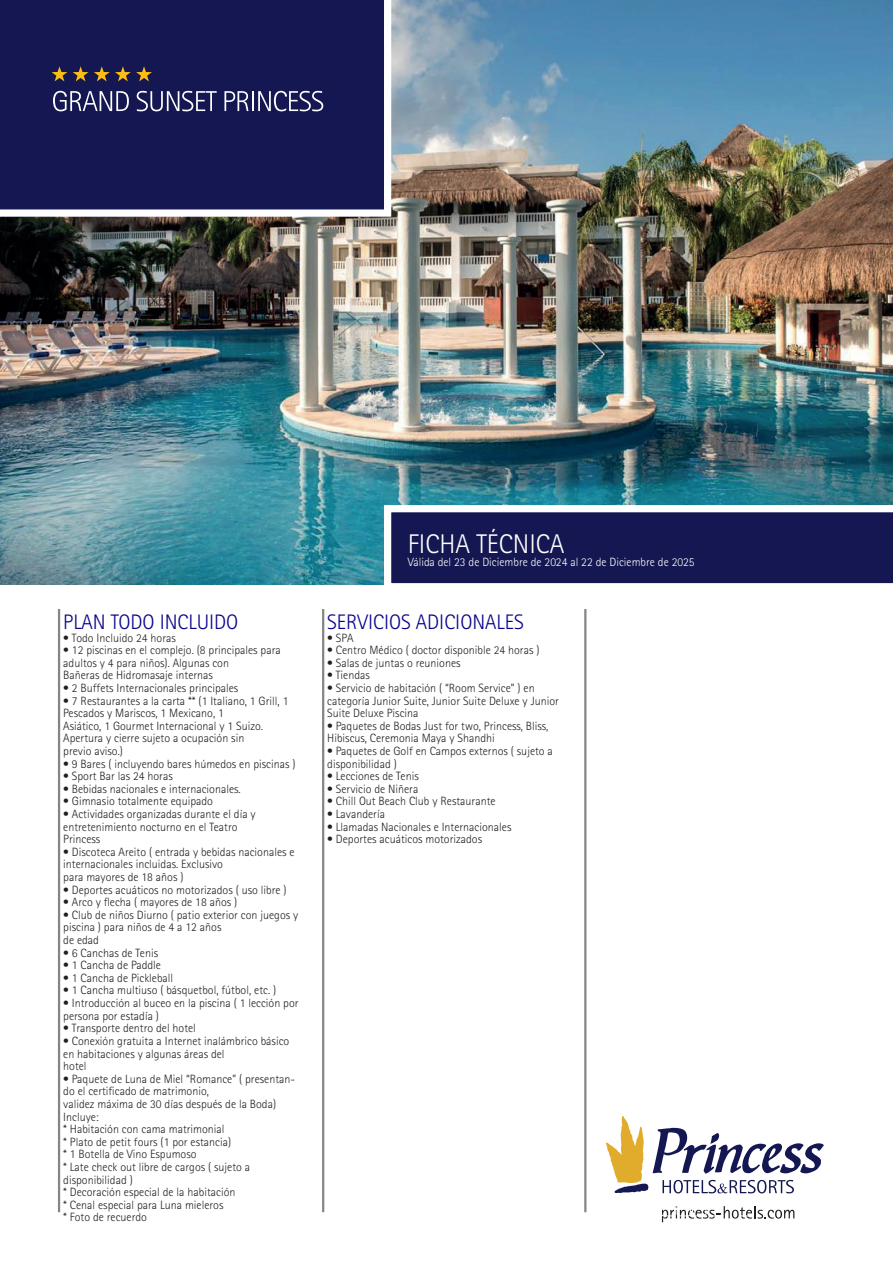
<style>
.page{position:relative;width:893px;height:1262px;background:#fff}
.page>*{position:absolute;margin:0;border:0;box-sizing:border-box;transform-origin:0 0}
.t1{font:300 27px "Rotis Sans Serif Std";color:#fff}
.t2{font:300 21px "Rotis Sans Serif Std";color:#09008b}
.t3{font:300 12px/12.6px "Rotis Sans Serif Std";color:#231f20}
.t4{font:300 12px "Rotis Sans Serif Std";color:#fff}
</style>
<div class="page">
<img style="left:0;top:0;width:892px;height:584px">
<div style="left:0;top:0;width:391px;height:217px;background:#141751"></div>
<svg style="left:384px;top:505px;width:508px;height:79px;background:#2f3265"></svg>
<hr style="left:58px;top:609px;width:2px;height:603px;background:#838685">
<hr style="left:322px;top:609px;width:2px;height:603px;background:#838685">
<hr style="left:584px;top:609px;width:2px;height:603px;background:#838685">
<svg style="left:605px;top:1115px;width:218px;height:78px"></svg>
<svg style="left:662px;top:1206px;width:132px;height:16px"></svg>
<div style="left:692px;top:1202px;width:14px;height:14px;border:1px solid #fff;border-radius:2px"></div>
<div style="left:677px;top:1202px;width:13px;height:14px;border:1px solid #fff;border-radius:2px"></div>
<div style="left:661px;top:1202px;width:14px;height:14px;border:1px solid #fff;border-radius:2px"></div>
<div style="left:708px;top:1202px;width:13px;height:14px;border:1px solid #fff;border-radius:2px"></div>
<div style="left:739px;top:1202px;width:13px;height:14px;border:1px solid #fff;border-radius:2px"></div>
<svg style="left:52px;top:66px;width:15px;height:15px"></svg>
<svg style="left:73px;top:66px;width:15px;height:15px"></svg>
<svg style="left:94px;top:66px;width:58px;height:15px"></svg>
<svg style="left:53px;top:91px;width:76px;height:20px"></svg>
<svg style="left:137px;top:91px;width:80px;height:20px;background:#52547f"></svg>
<svg style="left:224px;top:91px;width:24px;height:20px"></svg>
<hr style="left:252px;top:91px;width:2px;height:20px;background:#fff">
<svg style="left:258px;top:91px;width:65px;height:20px"></svg>
<h2 class="t2" style="left:63px;top:610px;width:177px">PLAN TODO INCLUIDO</h2>
<p class="t3" style="left:63px;top:631px;width:114px">• Todo Incluido 24 horas</p>
<p class="t3" style="left:63px;top:644px;width:219px">• 12 piscinas en el complejo. (8 principales para adultos y 4 para niños). Algunas con<br>Bañeras de Hidromasaje internas</p>
<p class="t3" style="left:63px;top:681px;width:177px">• 2 Buffets Internacionales principales</p>
<p class="t3" style="left:63px;top:694px;width:227px">• 7 Restaurantes a la carta ** (1 Italiano, 1 Grill, 1<br>Pescados y Mariscos, 1 Mexicano, 1<br>Asiático, 1 Gourmet Internacional y 1 Suizo.<br>Apertura y cierre sujeto a ocupación sin<br>previo aviso.)</p>
<p class="t3" style="left:63px;top:757px;width:234px">• 9 Bares ( incluyendo bares húmedos en piscinas )</p>
<p class="t3" style="left:63px;top:770px;width:111px">• Sport Bar las 24 horas</p>
<p class="t3" style="left:63px;top:782px;width:179px">• Bebidas nacionales e internacionales.</p>
<p class="t3" style="left:63px;top:795px;width:151px">• Gimnasio totalmente equipado</p>
<p class="t3" style="left:63px;top:807px;width:194px">• Actividades organizadas durante el día y entretenimiento nocturno en el Teatro<br>Princess</p>
<p class="t3" style="left:63px;top:845px;width:233px">• Discoteca Areito ( entrada y bebidas nacionales e internacionales incluidas. Exclusivo<br>para mayores de 18 años )</p>
<p class="t3" style="left:63px;top:883px;width:225px">• Deportes acuáticos no motorizados ( uso libre )</p>
<p class="t3" style="left:63px;top:896px;width:175px">• Arco y flecha ( mayores de 18 años )</p>
<p class="t3" style="left:63px;top:908px;width:236px">• Club de niños Diurno ( patio exterior con juegos y piscina ) para niños de 4 a 12 años<br>de edad</p>
<p class="t3" style="left:63px;top:946px;width:96px">• 6 Canchas de Tenis</p>
<p class="t3" style="left:63px;top:959px;width:99px">• 1 Cancha de Paddle</p>
<p class="t3" style="left:63px;top:971px;width:111px">• 1 Cancha de Pickleball</p>
<p class="t3" style="left:63px;top:984px;width:214px">• 1 Cancha multiuso ( básquetbol, fútbol, etc. )</p>
<p class="t3" style="left:63px;top:996px;width:237px">• Introducción al buceo en la piscina ( 1 lección por persona por estadía )</p>
<p class="t3" style="left:63px;top:1022px;width:134px">• Transporte dentro del hotel</p>
<p class="t3" style="left:63px;top:1034px;width:227px">• Conexión gratuita a Internet inalámbrico básico en habitaciones y algunas áreas del<br>hotel</p>
<p class="t3" style="left:63px;top:1072px;width:233px">• Paquete de Luna de Miel “Romance” ( presentan&shy;do el certificado de matrimonio,<br>validez máxima de 30 días después de la Boda)<br>Incluye:<br>* Habitación con cama matrimonial<br>* Plato de petit fours (1 por estancia)<br>* 1 Botella de Vino Espumoso<br>* Late check out libre de cargos ( sujeto a disponibilidad )<br>* Decoración especial de la habitación<br>* Cenal especial para Luna mieleros<br>* Foto de recuerdo</p>
<h1 class="t1" style="left:408px;top:528px;width:158px">FICHA TÉCNICA</h1>
<p class="t4" style="left:408px;top:554px;width:288px">Válida del 23 de Diciembre de 2024 al 22 de Diciembre de 2025</p>
<h2 class="t2" style="left:327px;top:610px;width:198px">SERVICIOS ADICIONALES</h2>
<p class="t3" style="left:327px;top:631px;width:28px">• SPA</p>
<p class="t3" style="left:327px;top:644px;width:214px">• Centro Médico ( doctor disponible 24 horas )</p>
<p class="t3" style="left:327px;top:656px;width:135px">• Salas de juntas o reuniones</p>
<p class="t3" style="left:327px;top:669px;width:44px">• Tiendas</p>
<p class="t3" style="left:327px;top:681px;width:233px">• Servicio de habitación ( “Room Service” ) en categoría Junior Suite, Junior Suite Deluxe y Junior<br>Suite Deluxe Piscina</p>
<p class="t3" style="left:327px;top:719px;width:223px">• Paquetes de Bodas Just for two, Princess, Bliss,<br>Hibiscus, Ceremonia Maya y Shandhi</p>
<p class="t3" style="left:327px;top:744px;width:227px">• Paquetes de Golf en Campos externos ( sujeto a disponibilidad )</p>
<p class="t3" style="left:327px;top:770px;width:93px">• Lecciones de Tenis</p>
<p class="t3" style="left:327px;top:782px;width:93px">• Servicio de Niñera</p>
<p class="t3" style="left:327px;top:795px;width:170px">• Chill Out Beach Club y Restaurante</p>
<p class="t3" style="left:327px;top:807px;width:59px">• Lavandería</p>
<p class="t3" style="left:327px;top:820px;width:186px">• Llamadas Nacionales e Internacionales</p>
<p class="t3" style="left:327px;top:833px;width:156px">• Deportes acuáticos motorizados</p>
</div>
